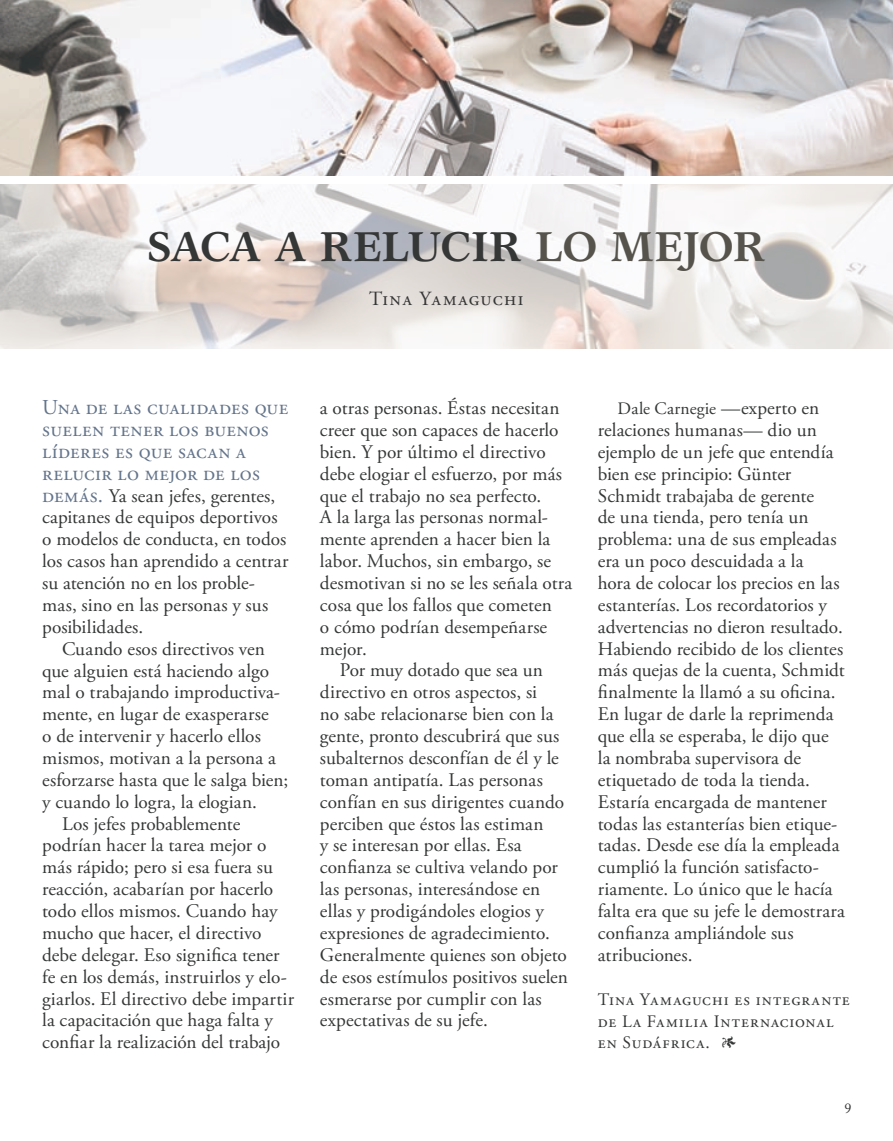
<style>
.page{position:relative;width:893px;height:1141px;background:#fff}
.page>*{position:absolute;margin:0;border:0;box-sizing:border-box;transform-origin:0 0}
.t1{font:700 42px "Garth Graphic";letter-spacing:-.025em;color:#353636}
.t2{font:21.18px/21.9px "Adobe Garamond Pro";letter-spacing:.02em;color:#63748b}
.t3{font:20.12px "Adobe Garamond Pro";letter-spacing:.07em;color:#353636}
.t4{font:19.25px/21.9px "Adobe Garamond Pro";letter-spacing:-.005em;color:#353636}
.t5{font:17.5px/21.9px "Adobe Garamond Pro";letter-spacing:.06em;color:#353636}
.t6{font:14px "Adobe Caslon Pro";color:#353636}
.s1{color:#55534c}
.s2{font-size:21.18px;color:#63748b}
.s3{font-size:19.25px}
</style>
<div class="page">
<img style="left:0;top:0;width:893px;height:176px">
<img style="left:0;top:184px;width:893px;height:164px">
<h1 class="t1" style="left:148px;top:221px;width:619px">SACA A RELUCIR <span class="s1">LO MEJOR</span></h1>
<p class="t3" style="left:369px;top:286px;width:156px">Tina Yamaguchi</p>
<p class="t2" style="left:42px;top:397px;width:248px">Una de las cualidades que suelen tener los buenos líderes es que sacan a relucir lo mejor de los</p>
<p class="t4" style="left:42px;top:485px;width:248px"><span class="s2">demás.</span> Ya sean jefes, gerentes, capitanes de equipos deportivos o modelos de conducta, en todos los casos han aprendido a centrar su atención no en los proble&shy;mas, sino en las personas y sus posibilidades.</p>
<p class="t4" style="left:62px;top:638px;width:204px">Cuando esos directivos ven</p>
<p class="t4" style="left:42px;top:660px;width:229px">que alguien está haciendo algo</p>
<p class="t4" style="left:42px;top:682px;width:239px">mal o trabajando improductiva-</p>
<p class="t4" style="left:42px;top:704px;width:228px">mente, en lugar de exasperarse</p>
<p class="t4" style="left:42px;top:726px;width:220px">o de intervenir y hacerlo ellos</p>
<p class="t4" style="left:42px;top:748px;width:235px">mismos, motivan a la persona a</p>
<p class="t4" style="left:42px;top:769px;width:248px">esforzarse hasta que le salga bien;</p>
<p class="t4" style="left:42px;top:791px;width:216px">y cuando lo logra, la elogian.</p>
<p class="t4" style="left:62px;top:813px;width:180px">Los jefes probablemente</p>
<p class="t4" style="left:42px;top:835px;width:226px">podrían hacer la tarea mejor o</p>
<p class="t4" style="left:42px;top:857px;width:232px">más rápido; pero si esa fuera su</p>
<p class="t4" style="left:42px;top:879px;width:233px">reacción, acabarían por hacerlo</p>
<p class="t4" style="left:42px;top:901px;width:237px">todo ellos mismos. Cuando hay</p>
<p class="t4" style="left:42px;top:923px;width:221px">mucho que hacer, el directivo</p>
<p class="t4" style="left:42px;top:944px;width:239px">debe delegar. Eso significa tener</p>
<p class="t4" style="left:42px;top:966px;width:246px">fe en los demás, instruirlos y elo-</p>
<p class="t4" style="left:42px;top:988px;width:253px">giarlos. El directivo debe impartir</p>
<p class="t4" style="left:42px;top:1010px;width:232px">la capacitación que haga falta y</p>
<p class="t4" style="left:42px;top:1032px;width:240px">confiar la realización del trabajo</p>
<p class="t4" style="left:320px;top:398px;width:241px">a otras personas. Éstas necesitan</p>
<p class="t4" style="left:320px;top:420px;width:240px">creer que son capaces de hacerlo</p>
<p class="t4" style="left:320px;top:441px;width:227px">bien. Y por último el directivo</p>
<p class="t4" style="left:320px;top:463px;width:244px">debe elogiar el esfuerzo, por más</p>
<p class="t4" style="left:320px;top:485px;width:223px">que el trabajo no sea perfecto.</p>
<p class="t4" style="left:320px;top:507px;width:230px">A la larga las personas normal-</p>
<p class="t4" style="left:320px;top:529px;width:232px">mente aprenden a hacer bien la</p>
<p class="t4" style="left:320px;top:551px;width:233px">labor. Muchos, sin embargo, se</p>
<p class="t4" style="left:320px;top:573px;width:254px">desmotivan si no se les señala otra</p>
<p class="t4" style="left:320px;top:594px;width:233px">cosa que los fallos que cometen</p>
<p class="t4" style="left:320px;top:616px;width:229px">o cómo podrían desempeñarse</p>
<p class="t4" style="left:320px;top:638px;width:48px">mejor.</p>
<p class="t4" style="left:340px;top:660px;width:205px">Por muy dotado que sea un</p>
<p class="t4" style="left:320px;top:682px;width:219px">directivo en otros aspectos, si</p>
<p class="t4" style="left:320px;top:704px;width:235px">no sabe relacionarse bien con la</p>
<p class="t4" style="left:320px;top:726px;width:241px">gente, pronto descubrirá que sus</p>
<p class="t4" style="left:320px;top:748px;width:240px">subalternos desconfían de él y le</p>
<p class="t4" style="left:320px;top:769px;width:224px">toman antipatía. Las personas</p>
<p class="t4" style="left:320px;top:791px;width:246px">confían en sus dirigentes cuando</p>
<p class="t4" style="left:320px;top:813px;width:225px">perciben que éstos las estiman</p>
<p class="t4" style="left:320px;top:835px;width:203px">y se interesan por ellas. Esa</p>
<p class="t4" style="left:320px;top:857px;width:239px">confianza se cultiva velando por</p>
<p class="t4" style="left:320px;top:879px;width:222px">las personas, interesándose en</p>
<p class="t4" style="left:320px;top:901px;width:225px">ellas y prodigándoles elogios y</p>
<p class="t4" style="left:320px;top:923px;width:231px">expresiones de agradecimiento.</p>
<p class="t4" style="left:320px;top:944px;width:248px">Generalmente quienes son objeto</p>
<p class="t4" style="left:320px;top:966px;width:249px">de esos estímulos positivos suelen</p>
<p class="t4" style="left:320px;top:988px;width:223px">esmerarse por cumplir con las</p>
<p class="t4" style="left:320px;top:1010px;width:169px">expectativas de su jefe.</p>
<p class="t5" style="left:618px;top:398px;width:203px">Dale Carnegie <span class="s3">—experto en</span></p>
<p class="t4" style="left:598px;top:420px;width:249px">relaciones humanas— dio un ejemplo de un jefe que entendía bien ese principio: Günter<br>Schmidt trabajaba de gerente<br>de una tienda, pero tenía un problema: una de sus empleadas era un poco descuidada a la<br>hora de colocar los precios en las estanterías. Los recordatorios y advertencias no dieron resultado.<br>Habiendo recibido de los clientes más quejas de la cuenta, Schmidt finalmente la llamó a su oficina.<br>En lugar de darle la reprimenda que ella se esperaba, le dijo que la nombraba supervisora de etiquetado de toda la tienda.<br>Estaría encargada de mantener todas las estanterías bien etique&shy;tadas. Desde ese día la empleada cumplió la función satisfacto&shy;riamente. Lo único que le hacía falta era que su jefe le demostrara confianza ampliándole sus atribuciones.</p>
<p class="t5" style="left:598px;top:989px;width:253px">Tina Yamaguchi es integrante de La Familia Internacional en Sudáfrica. 1</p>
<p class="t6" style="left:845px;top:1100px;width:8px">9</p>
</div>
